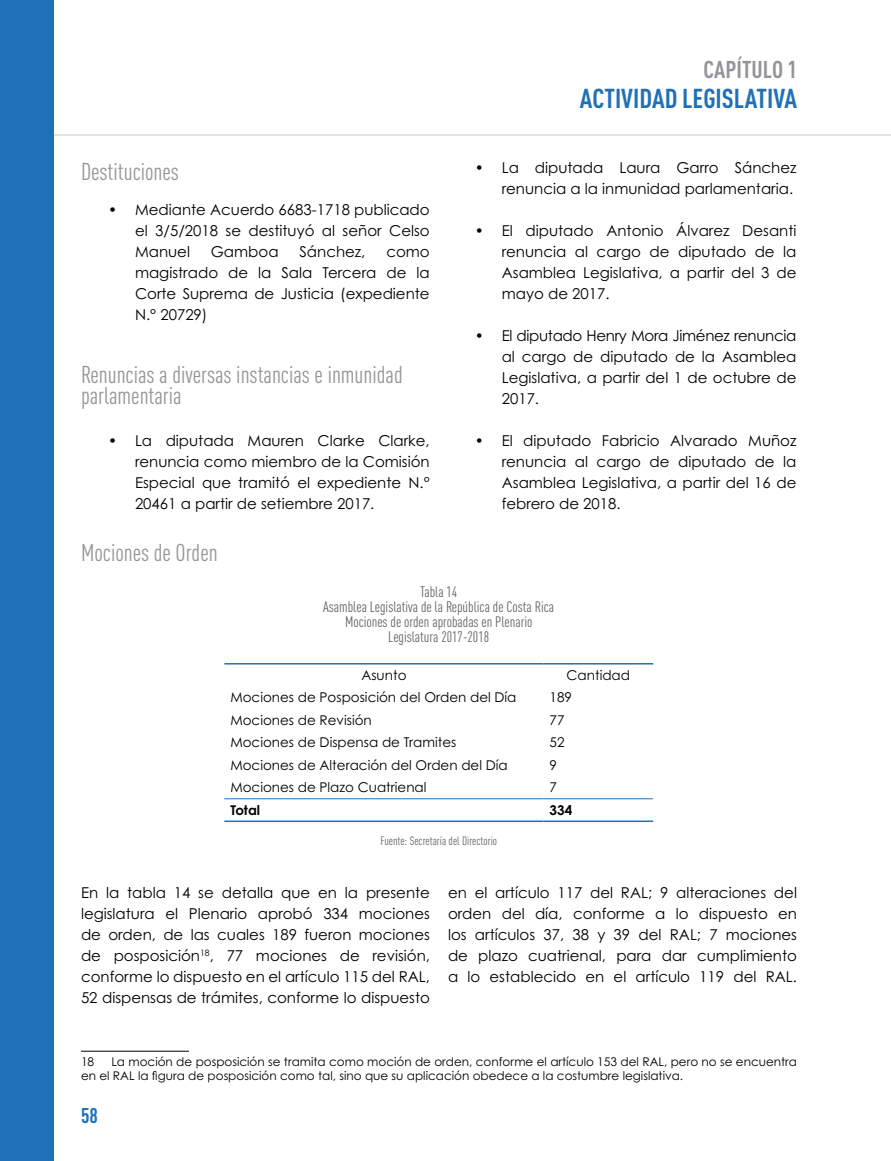
<style>
.page{position:relative;width:891px;height:1161px;background:#fff}
.page>*{position:absolute;margin:0;border:0;box-sizing:border-box;transform-origin:0 0}
.t1{font:700 27px "FFDIN Pro Cond";color:#1f71b7}
.t2{font:24px/21px "FFDIN Pro Cond";color:#939598}
.t3{font:700 24px "FFDIN Pro Cond";color:#939598}
.t4{font:700 21px "FFDIN Pro Cond";color:#1f71b7}
.t5{font:15px/21px "Century Gothic Std";color:#000;text-align:justify}
.t6{font:15px/15px "FFDIN Pro Cond";color:#636466;text-align:center}
.t7{font:13.5px "Century Gothic Std";color:#000}
.t8{font:700 13.5px "Century Gothic Std";color:#000}
.t9{font:12px/14.4px "Century Gothic Std";color:#000}
.t10{font:12px "FFDIN Pro Cond";color:#636466}
</style>
<div class="page">
<hr style="left:0;top:135px;width:891px;height:1px;background:#939598">
<div style="left:0;top:0;width:54px;height:1161px;background:#1f71b7"></div>
<hr style="left:224px;top:663px;width:320px;height:2px;background:#1f71b7">
<hr style="left:544px;top:663px;width:109px;height:2px;background:#1f71b7">
<hr style="left:224px;top:821px;width:320px;height:1px;background:#1f71b7">
<hr style="left:544px;top:821px;width:109px;height:1px;background:#1f71b7">
<hr style="left:224px;top:798px;width:320px;height:1px;background:#1f71b7">
<hr style="left:544px;top:798px;width:109px;height:1px;background:#1f71b7">
<hr style="left:81px;top:1051px;width:108px;height:1px;background:#000">
<h2 class="t2" style="left:81px;top:160px;width:100px">Destituciones</h2>
<p class="t5" style="left:135px;top:199px;width:296px;text-indent:-27px">• Mediante Acuerdo 6683-1718 publicado el 3/5/2018 se destituyó al señor Celso Manuel</p>
<p class="t5" style="left:211px;top:241px;width:69px">Gamboa</p>
<p class="t5" style="left:299px;top:241px;width:67px">Sánchez,</p>
<p class="t5" style="left:135px;top:241px;width:296px;text-indent:251px">como magistrado de la Sala Tercera de la Corte Suprema de Justicia (expediente N.° 20729)</p>
<h2 class="t2" style="left:81px;top:362px;width:323px">Renuncias a diversas instancias e inmunidad parlamentaria</h2>
<p class="t5" style="left:135px;top:430px;width:296px;text-indent:-27px">• La diputada Mauren Clarke Clarke, renuncia como miembro de la Comisión Especial que tramitó el expediente N.° 20461 a partir de setiembre 2017.</p>
<h2 class="t2" style="left:81px;top:540px;width:138px">Mociones de Orden</h2>
<h2 class="t3" style="left:704px;top:51px;width:95px">CAPÍTULO 1</h2>
<h1 class="t1" style="left:580px;top:78px;width:219px">ACTIVIDAD LEGISLATIVA</h1>
<p class="t5" style="left:475px;top:157px;width:323px;text-align:right">• La diputada Laura Garro Sánchez renuncia a la inmunidad parlamentaria.</p>
<p class="t5" style="left:502px;top:220px;width:296px;text-indent:-27px">• El diputado Antonio Álvarez Desanti renuncia al cargo de diputado de la Asamblea Legislativa, a partir del 3 de mayo de 2017.</p>
<p class="t5" style="left:502px;top:325px;width:296px;text-indent:-27px">• El diputado Henry Mora Jiménez renuncia al cargo de diputado de la Asamblea Legislativa, a partir del 1 de octubre de 2017.</p>
<p class="t5" style="left:502px;top:430px;width:296px;text-indent:-27px">• El diputado Fabricio Alvarado Muñoz renuncia al cargo de diputado de la Asamblea Legislativa, a partir del 16 de febrero de 2018.</p>
<p class="t6" style="left:323px;top:583px;width:233px">Tabla 14<br>Asamblea Legislativa de la República de Costa Rica<br>Mociones de orden aprobadas en Plenario<br>Legislatura 2017-2018</p>
<p class="t7" style="left:361px;top:667px;width:47px">Asunto</p>
<p class="t7" style="left:567px;top:667px;width:65px">Cantidad</p>
<p class="t7" style="left:230px;top:689px;width:288px">Mociones de Posposición del Orden del Día</p>
<p class="t7" style="left:550px;top:689px;width:24px">189</p>
<p class="t7" style="left:230px;top:712px;width:143px">Mociones de Revisión</p>
<p class="t7" style="left:550px;top:712px;width:16px">77</p>
<p class="t7" style="left:230px;top:734px;width:228px">Mociones de Dispensa de Tramites</p>
<p class="t7" style="left:550px;top:734px;width:16px">52</p>
<p class="t7" style="left:230px;top:757px;width:279px">Mociones de Alteración del Orden del Día</p>
<p class="t7" style="left:550px;top:757px;width:9px">9</p>
<p class="t7" style="left:230px;top:779px;width:198px">Mociones de Plazo Cuatrienal</p>
<p class="t7" style="left:550px;top:779px;width:9px">7</p>
<p class="t8" style="left:230px;top:801px;width:31px">Total</p>
<p class="t8" style="left:550px;top:801px;width:24px">334</p>
<p class="t10" style="left:380px;top:832px;width:118px">Fuente: Secretaría del Directorio</p>
<p class="t5" style="left:81px;top:882px;width:351px">En la tabla 14 se detalla que en la presente legislatura el Plenario aprobó 334 mociones de orden, de las cuales 189 fueron mociones de posposición<sup>18</sup>, 77 mociones de revisión, conforme lo dispuesto en el artículo 115 del RAL, 52 dispensas de trámites, conforme lo dispuesto</p>
<p class="t5" style="left:448px;top:882px;width:351px">en el artículo 117 del RAL; 9 alteraciones del orden del día, conforme a lo dispuesto en los artículos 37, 38 y 39 del RAL; 7 mociones de plazo cuatrienal, para dar cumplimiento a lo establecido en el artículo 119 del RAL.</p>
<p class="t9" style="left:81px;top:1054px;width:718px;text-indent:30px">La moción de posposición se tramita como moción de orden, conforme el artículo 153 del RAL, pero no se encuentra en el RAL la figura de posposición como tal, sino que su aplicación obedece a la costumbre legislativa.</p>
<p class="t9" style="left:81px;top:1054px;width:15px">18</p>
<h3 class="t4" style="left:81px;top:1100px;width:18px">58</h3>
</div>
